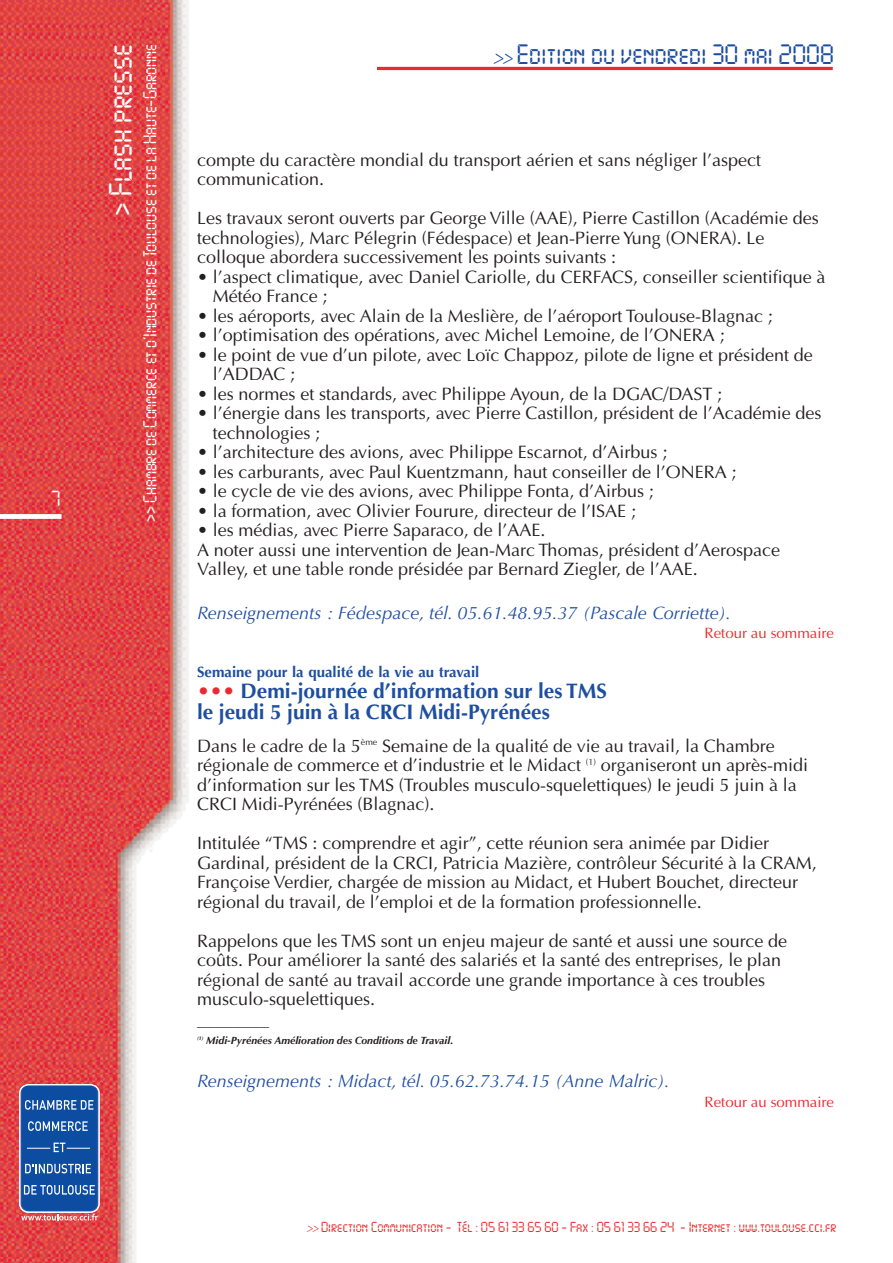
<style>
.page{position:relative;width:893px;height:1263px;background:#fff}
.page>*{position:absolute;margin:0;border:0;box-sizing:border-box;transform-origin:0 0}
.t1{font:28.5px "Digital ICG";color:#fff}
.t2{font:24.6px "Digital ICG";color:#1e4ea1}
.t3{font:700 21px/21px "Optima";color:#1e4ea1}
.t4{font:19.2px "Digital ICG";color:#fff}
.t5{font:18px/19.5px "Optima";color:#231f20}
.t6{font:italic 18px "Optima";color:#1e4ea1}
.t7{font:16.5px "Digital ICG";letter-spacing:-.01em;color:#fff}
.t8{font:700 15px "Optima";color:#1e4ea1}
.t9{font:15px "Optima";color:#ea2a2e}
.t10{font:12.75px "Digital ICG";color:#ea2a2e}
.t11{font:italic 700 10.5px "Optima";color:#231f20}
.s1{font-family:"Univers";font-weight:300;font-style:italic;font-stretch:condensed;font-size:20.7px}
.s2{color:#ea2a2e}
.s3{font-family:"Univers";font-weight:300;font-style:italic;font-stretch:condensed}
</style>
<div class="page">
<hr style="left:377px;top:67px;width:456px;height:3px;background:#ea2a2e">
<img style="left:0;top:0;width:188px;height:1263px">
<div style="left:0;top:514px;width:62px;height:5px;background:#fff"></div>
<svg style="left:19px;top:1084px;width:81px;height:136px;background:#406aac"></svg>
<p class="t4" style="left:51px;top:488px;width:11px">7</p>
<h1 class="t1" style="left:105px;top:216px;width:173px;rotate:-90deg">&gt; Flash presse</h1>
<p class="t7" style="left:141px;top:522px;width:479px;rotate:-90deg">&gt;&gt; Chambre de Commerce et d’Industrie de Toulouse et de la Haute-Garonne</p>
<h2 class="t2" style="left:493px;top:41px;width:342px"><span class="s1">&gt;&gt;</span> Edition du vendredi 30 mai 2008</h2>
<p class="t5" style="left:197px;top:150px;width:566px">compte du caractère mondial du transport aérien et sans négliger l’aspect communication.</p>
<p class="t5" style="left:197px;top:208px;width:623px">Les travaux seront ouverts par George Ville (AAE), Pierre Castillon (Académie des technologies), Marc Pélegrin (Fédespace) et Jean-Pierre Yung (ONERA). Le colloque abordera successivement les points suivants :</p>
<p class="t5" style="left:213px;top:267px;width:614px;text-indent:-16px">• l’aspect climatique, avec Daniel Cariolle, du CERFACS, conseiller scientifique à<br>Météo France ;</p>
<p class="t5" style="left:197px;top:306px;width:577px">• les aéroports, avec Alain de la Meslière, de l’aéroport Toulouse-Blagnac ;</p>
<p class="t5" style="left:197px;top:325px;width:529px">• l’optimisation des opérations, avec Michel Lemoine, de l’ONERA ;</p>
<p class="t5" style="left:213px;top:345px;width:601px;text-indent:-16px">• le point de vue d’un pilote, avec Loïc Chappoz, pilote de ligne et président de l’ADDAC ;</p>
<p class="t5" style="left:197px;top:384px;width:527px">• les normes et standards, avec Philippe Ayoun, de la DGAC/DAST ;</p>
<p class="t5" style="left:213px;top:403px;width:610px;text-indent:-16px">• l’énergie dans les transports, avec Pierre Castillon, président de l’Académie des technologies ;</p>
<p class="t5" style="left:197px;top:442px;width:472px">• l’architecture des avions, avec Philippe Escarnot, d’Airbus ;</p>
<p class="t5" style="left:197px;top:462px;width:541px">• les carburants, avec Paul Kuentzmann, haut conseiller de l’ONERA ;</p>
<p class="t5" style="left:197px;top:481px;width:458px">• le cycle de vie des avions, avec Philippe Fonta, d’Airbus ;</p>
<p class="t5" style="left:197px;top:501px;width:440px">• la formation, avec Olivier Fourure, directeur de l’ISAE ;</p>
<p class="t5" style="left:197px;top:520px;width:585px">• les médias, avec Pierre Saparaco, de l’AAE.<br>A noter aussi une intervention de Jean-Marc Thomas, président d’Aerospace<br>Valley, et une table ronde présidée par Bernard Ziegler, de l’AAE.</p>
<p class="t6" style="left:197px;top:605px;width:535px">Renseignements : Fédespace, tél. 05.61.48.95.37 (Pascale Corriette).</p>
<p class="t9" style="left:704px;top:624px;width:131px">Retour au sommaire</p>
<p class="t8" style="left:197px;top:666px;width:284px">Semaine pour la qualité de la vie au travail</p>
<p class="t3" style="left:197px;top:683px;width:411px"><span class="s2">•••</span> Demi-journée d’information sur les TMS le jeudi 5 juin à la CRCI Midi-Pyrénées</p>
<p class="t5" style="left:197px;top:735px;width:613px">Dans le cadre de la 5<sup>ème</sup> Semaine de la qualité de vie au travail, la Chambre régionale de commerce et d’industrie et le Midact <sup>(1)</sup> organiseront un après-midi d’information sur les TMS (Troubles musculo-squelettiques) Ie jeudi 5 juin à la CRCI Midi-Pyrénées (Blagnac).</p>
<p class="t5" style="left:197px;top:833px;width:621px">Intitulée “TMS : comprendre et agir”, cette réunion sera animée par Didier Gardinal, président de la CRCI, Patricia Mazière, contrôleur Sécurité à la CRAM, Françoise Verdier, chargée de mission au Midact, et Hubert Bouchet, directeur régional du travail, de l’emploi et de la formation professionnelle.</p>
<p class="t5" style="left:197px;top:930px;width:592px">Rappelons que les TMS sont un enjeu majeur de santé et aussi une source de coûts. Pour améliorer la santé des salariés et la santé des entreprises, le plan régional de santé au travail accorde une grande importance à ces troubles musculo-squelettiques.<br>________</p>
<p class="t11" style="left:197px;top:1036px;width:258px"><sup>(1)</sup> Midi-Pyrénées Amélioration des Conditions de Travail.</p>
<p class="t6" style="left:197px;top:1074px;width:474px">Renseignements : Midact, tél. 05.62.73.74.15 (Anne Malric).</p>
<p class="t9" style="left:704px;top:1093px;width:131px">Retour au sommaire</p>
<p class="t10" style="left:307px;top:1220px;width:531px"><span class="s3">&gt;&gt;</span> Direction Communication - Tél : 05 61 33 65 60 - Fax : 05 61 33 66 24 - Internet : www.toulouse.cci.fr</p>
</div>
